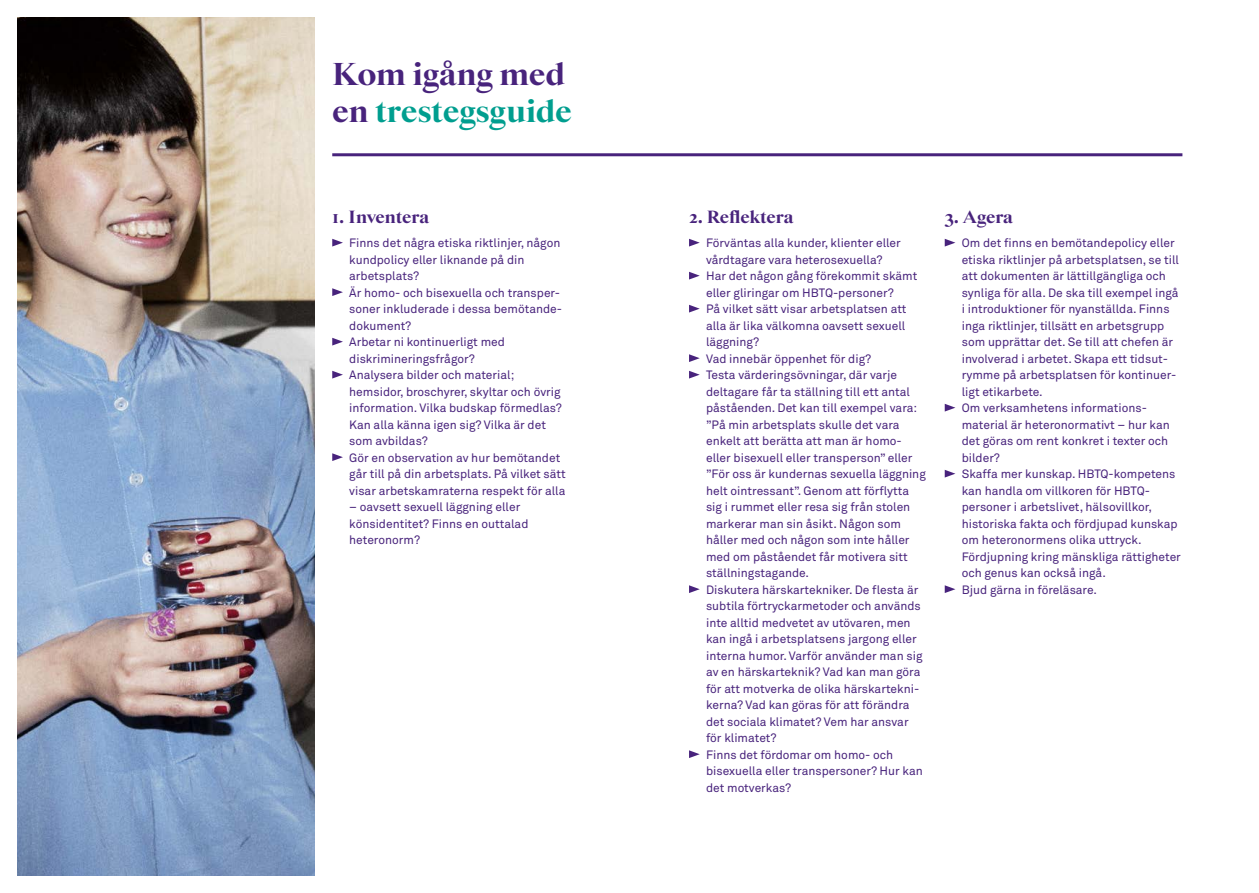
<style>
.page{position:relative;width:1259px;height:893px;background:#fff}
.page>*{position:absolute;margin:0;border:0;box-sizing:border-box;transform-origin:0 0}
.t1{font:800 32.1px/37.2px "Starling";letter-spacing:-.005em;color:#48237c}
.t2{font:800 18px "Starling";letter-spacing:-.01em;color:#48237c}
.t3{font:12px/16.5px "Akkurat";color:#48237c}
.s1{color:#009e8f}
</style>
<div class="page">
<hr style="left:332px;top:153px;width:850px;height:3px;background:#48237c">
<svg style="left:689px;top:239px;width:11px;height:8px"></svg>
<svg style="left:689px;top:272px;width:11px;height:8px"></svg>
<svg style="left:689px;top:305px;width:11px;height:8px"></svg>
<svg style="left:689px;top:354px;width:11px;height:8px"></svg>
<svg style="left:689px;top:371px;width:11px;height:8px"></svg>
<svg style="left:689px;top:585px;width:11px;height:8px"></svg>
<svg style="left:689px;top:750px;width:11px;height:8px"></svg>
<svg style="left:944px;top:239px;width:11px;height:8px"></svg>
<svg style="left:944px;top:404px;width:11px;height:8px"></svg>
<svg style="left:944px;top:470px;width:11px;height:8px"></svg>
<svg style="left:944px;top:585px;width:11px;height:8px"></svg>
<svg style="left:332px;top:239px;width:11px;height:8px"></svg>
<svg style="left:332px;top:288px;width:11px;height:8px"></svg>
<svg style="left:332px;top:338px;width:11px;height:8px"></svg>
<svg style="left:332px;top:371px;width:11px;height:8px"></svg>
<svg style="left:332px;top:453px;width:11px;height:8px"></svg>
<img style="left:17px;top:17px;width:298px;height:859px">
<h1 class="t1" style="left:332px;top:56px;width:241px">Kom igång med en <span class="s1">trestegsguide</span></h1>
<h2 class="t2" style="left:332px;top:206px;width:98px">1. Inventera</h2>
<p class="t3" style="left:349px;top:235px;width:218px">Finns det några etiska riktlinjer, någon kundpolicy eller liknande på din arbetsplats?<br>Är homo- och bisexuella och transper&shy;soner inkluderade i dessa bemötande&shy;dokument?<br>Arbetar ni kontinuerligt med diskrimineringsfrågor?<br>Analysera bilder och material; hemsidor, broschyrer, skyltar och övrig information. Vilka budskap förmedlas?<br>Kan alla känna igen sig? Vilka är det som avbildas?<br>Gör en observation av hur bemötandet går till på din arbetsplats. På vilket sätt visar arbetskamraterna respekt för alla</p>
<p class="t3" style="left:349px;top:499px;width:181px">– oavsett sexuell läggning eller könsidentitet? Finns en outtalad heteronorm?</p>
<h2 class="t2" style="left:689px;top:206px;width:106px">2. Reflektera</h2>
<p class="t3" style="left:706px;top:235px;width:221px">Förväntas alla kunder, klienter eller vårdtagare vara heterosexuella?<br>Har det någon gång förekommit skämt eller gliringar om HBTQ-personer?<br>På vilket sätt visar arbetsplatsen att alla är lika välkomna oavsett sexuell läggning?<br>Vad innebär öppenhet för dig?<br>Testa värderingsövningar, där varje deltagare får ta ställning till ett antal påståenden. Det kan till exempel vara: ”På min arbetsplats skulle det vara enkelt att berätta att man är homo&shy;eller bisexuell eller transperson” eller ”För oss är kundernas sexuella läggning helt ointressant”. Genom att förflytta sig i rummet eller resa sig från stolen markerar man sin åsikt. Någon som håller med och någon som inte håller med om påståendet får motivera sitt ställningstagande.<br>Diskutera härskartekniker. De flesta är subtila förtryckarmetoder och används inte alltid medvetet av utövaren, men kan ingå i arbetsplatsens jargong eller interna humor. Varför använder man sig av en härskarteknik? Vad kan man göra för att motverka de olika härskartekni&shy;kerna? Vad kan göras för att förändra det sociala klimatet? Vem har ansvar för klimatet?<br>Finns det fördomar om homo- och bisexuella eller transpersoner? Hur kan det motverkas?</p>
<h2 class="t2" style="left:944px;top:206px;width:70px">3. Agera</h2>
<p class="t3" style="left:961px;top:235px;width:221px">Om det finns en bemötandepolicy eller etiska riktlinjer på arbetsplatsen, se till att dokumenten är lättillgängliga och synliga för alla. De ska till exempel ingå i introduktioner för nyanställda. Finns inga riktlinjer, tillsätt en arbetsgrupp som upprättar det. Se till att chefen är involverad i arbetet. Skapa ett tidsut&shy;rymme på arbetsplatsen för kontinuer&shy;ligt etikarbete.<br>Om verksamhetens informations&shy;material är heteronormativt – hur kan det göras om rent konkret i texter och bilder?<br>Skaffa mer kunskap. HBTQ-kompetens kan handla om villkoren för HBTQ&shy;personer i arbetslivet, hälsovillkor, historiska fakta och fördjupad kunskap om heteronormens olika uttryck.<br>Fördjupning kring mänskliga rättigheter och genus kan också ingå.<br>Bjud gärna in föreläsare.</p>
</div>
